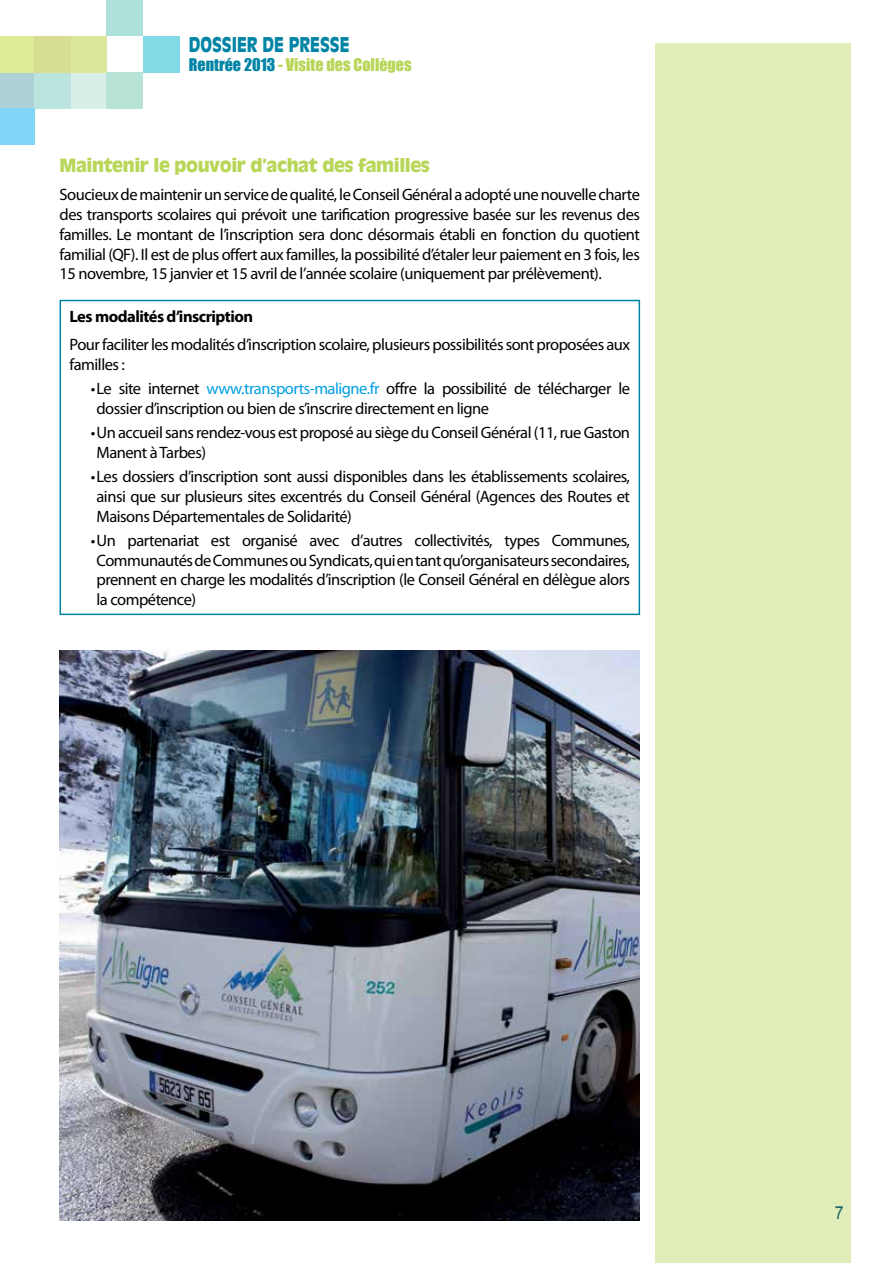
<style>
.page{position:relative;width:893px;height:1263px;background:#fff}
.page>*{position:absolute;margin:0;border:0;box-sizing:border-box;transform-origin:0 0}
.t1{font:900 20.1px "Antique Olive Std";color:#0084a5;scale:.8 1}
.t2{font:900 18px "Antique Olive Std";letter-spacing:-.025em;color:#b8d658}
.t3{font:18px "Arial";color:#1b686b;scale:.9 1}
.t4{font:16.5px/19.8px "Myriad Pro";letter-spacing:-.03em;color:#000;text-align:justify}
.t5{font:700 16.5px "Myriad Pro";letter-spacing:-.03em;color:#000}
.t6{font:16.05px "Impact";color:#b8d658}
.s1{color:#0084a5}
.s2{color:#009fe3}
</style>
<div class="page">
<div style="left:655px;top:43px;width:195px;height:1220px;background:#e1edb8"></div>
<div style="left:71px;top:72px;width:36px;height:36px;background:#d8eee9"></div>
<div style="left:107px;top:72px;width:36px;height:36px;background:#b7e3d6"></div>
<div style="left:0;top:72px;width:34px;height:36px;background:#aed1d6"></div>
<div style="left:71px;top:36px;width:36px;height:36px;background:#d9e89a"></div>
<div style="left:107px;top:0;width:36px;height:36px;background:#aee1da"></div>
<div style="left:143px;top:36px;width:36px;height:36px;background:#80dbe6"></div>
<div style="left:0;top:36px;width:34px;height:36px;background:#dfeb97"></div>
<div style="left:34px;top:72px;width:37px;height:36px;background:#bbe4de"></div>
<div style="left:0;top:108px;width:35px;height:37px;background:#80d6f7"></div>
<div style="left:34px;top:36px;width:37px;height:36px;background:#d7de91"></div>
<div style="left:60px;top:300px;width:580px;height:315px;border:2px solid #0084a5"></div>
<img style="left:60px;top:651px;width:580px;height:569px">
<p class="t1" style="left:189px;top:33px;width:202px">DOSSIER DE PRESSE</p>
<p class="t6" style="left:189px;top:53px;width:224px"><span class="s1">Rentrée 2013</span> - Visite des Collèges</p>
<p class="t2" style="left:60px;top:155px;width:372px">Maintenir le pouvoir d’achat des familles</p>
<p class="t4" style="left:60px;top:185px;width:582px">Soucieux de maintenir un service de qualité, le Conseil Général a adopté une nouvelle charte des transports scolaires qui prévoit une tarification progressive basée sur les revenus des familles. Le montant de l’inscription sera donc désormais établi en fonction du quotient familial (QF). Il est de plus offert aux familles, la possibilité d’étaler leur paiement en 3 fois, les 15 novembre, 15 janvier et 15 avril de l’année scolaire (uniquement par prélèvement).</p>
<p class="t5" style="left:70px;top:306px;width:185px">Les modalités d’inscription</p>
<p class="t4" style="left:70px;top:335px;width:562px">Pour faciliter les modalités d’inscription scolaire, plusieurs possibilités sont proposées aux familles :</p>
<p class="t4" style="left:97px;top:379px;width:535px;text-indent:-6px">• Le site internet <span class="s2">www.transports-maligne.fr</span> offre la possibilité de télécharger le dossier d’inscription ou bien de s’inscrire directement en ligne</p>
<p class="t4" style="left:97px;top:422px;width:535px;text-indent:-6px">• Un accueil sans rendez-vous est proposé au siège du Conseil Général (11, rue Gaston<br>Manent à Tarbes)</p>
<p class="t4" style="left:97px;top:466px;width:535px;text-indent:-6px">• Les dossiers d’inscription sont aussi disponibles dans les établissements scolaires, ainsi que sur plusieurs sites excentrés du Conseil Général (Agences des Routes et Maisons Départementales de Solidarité)</p>
<p class="t4" style="left:97px;top:530px;width:535px;text-indent:-6px">• Un partenariat est organisé avec d’autres collectivités, types Communes, Communautés de Communes ou Syndicats, qui en tant qu’organisateurs secondaires, prennent en charge les modalités d’inscription (le Conseil Général en délègue alors la compétence)</p>
<p class="t3" style="left:835px;top:1201px;width:12px">7</p>
</div>
